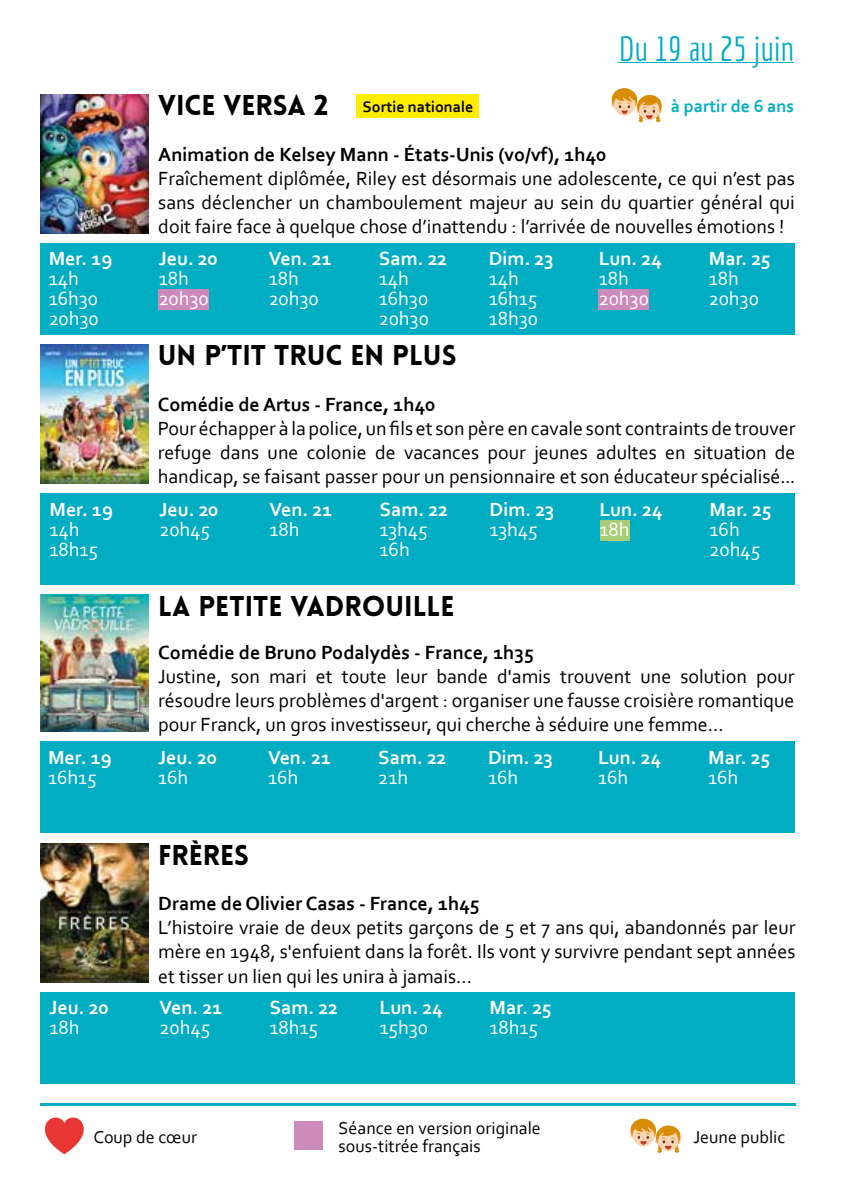
<style>
.page{position:relative;width:851px;height:1191px;background:#fff}
.page>*{position:absolute;margin:0;border:0;box-sizing:border-box;transform-origin:0 0}
.t1{font:34px "Economica";color:#00adc2}
.t2{font:900 28px "Lovelo";color:#000}
.t3{font:20px/24px "Corbel";color:#000;text-align:justify}
.t4{font:20px/20px "Corbel";color:#fff}
.t5{font:700 20px "Corbel";color:#fff}
.t6{font:700 20px "Corbel";color:#000}
.t7{font:18px/18px "Corbel";color:#000}
.t8{font:700 18px "Corbel";color:#00adc2}
.t9{font:700 16px "Corbel";color:#000}
</style>
<div class="page">
<hr style="left:40px;top:1103px;width:755px;height:2px;background:#00adc2">
<svg style="left:44px;top:1117px;width:40px;height:37px"></svg>
<svg style="left:630px;top:1118px;width:51px;height:35px"></svg>
<div style="left:294px;top:1121px;width:29px;height:29px;background:#cc8abb"></div>
<hr style="left:618px;top:62px;width:176px;height:1px;background:#00adc2">
<img style="left:40px;top:94px;width:109px;height:139px">
<div style="left:40px;top:243px;width:754px;height:91px;background:#00adc2"></div>
<div style="left:159px;top:289px;width:50px;height:20px;background:#cc8abb"></div>
<div style="left:598px;top:289px;width:50px;height:20px;background:#cc8abb"></div>
<img style="left:40px;top:344px;width:108px;height:139px">
<div style="left:40px;top:493px;width:754px;height:92px;background:#00adc2"></div>
<img style="left:40px;top:595px;width:109px;height:136px">
<div style="left:40px;top:741px;width:754px;height:91px;background:#00adc2"></div>
<img style="left:40px;top:844px;width:108px;height:138px">
<div style="left:40px;top:992px;width:754px;height:91px;background:#00adc2"></div>
<div style="left:599px;top:520px;width:30px;height:20px;background:#a8cd77"></div>
<svg style="left:611px;top:88px;width:52px;height:34px"></svg>
<div style="left:357px;top:94px;width:122px;height:24px;background:#ffed00"></div>
<h1 class="t1" style="left:618px;top:29px;width:177px">Du 19 au 25 juin</h1>
<p class="t5" style="left:49px;top:246px;width:65px">Mer. 19</p>
<p class="t4" style="left:49px;top:268px;width:52px">14h<br>16h30<br>20h30</p>
<p class="t5" style="left:49px;top:497px;width:65px">Mer. 19</p>
<p class="t4" style="left:49px;top:519px;width:50px">14h<br>18h15</p>
<p class="t5" style="left:48px;top:745px;width:65px">Mer. 19</p>
<p class="t4" style="left:48px;top:767px;width:50px">16h15</p>
<p class="t5" style="left:50px;top:994px;width:61px">Jeu. 20</p>
<p class="t4" style="left:50px;top:1016px;width:31px">18h</p>
<h2 class="t2" style="left:158px;top:88px;width:172px">VICE VERSA 2</h2>
<p class="t6" style="left:158px;top:142px;width:449px">Animation de Kelsey Mann - États-Unis (vo/vf), 1h40</p>
<p class="t3" style="left:158px;top:166px;width:638px">Fraîchement diplômée, Riley est désormais une adolescente, ce qui n’est pas sans déclencher un chamboulement majeur au sein du quartier général qui doit faire face à quelque chose d’inattendu : l’arrivée de nouvelles émotions !</p>
<p class="t9" style="left:362px;top:97px;width:112px">Sortie nationale</p>
<p class="t8" style="left:670px;top:95px;width:125px">à partir de 6 ans</p>
<p class="t5" style="left:159px;top:246px;width:61px">Jeu. 20</p>
<p class="t4" style="left:159px;top:268px;width:52px">18h<br>20h30</p>
<p class="t5" style="left:269px;top:246px;width:64px">Ven. 21</p>
<p class="t4" style="left:269px;top:268px;width:52px">18h<br>20h30</p>
<p class="t5" style="left:379px;top:246px;width:70px">Sam. 22</p>
<p class="t4" style="left:379px;top:268px;width:52px">14h<br>16h30<br>20h30</p>
<p class="t5" style="left:489px;top:246px;width:66px">Dim. 23</p>
<p class="t4" style="left:489px;top:268px;width:51px">14h<br>16h15<br>18h30</p>
<p class="t5" style="left:598px;top:246px;width:65px">Lun. 24</p>
<p class="t4" style="left:598px;top:268px;width:52px">18h<br>20h30</p>
<p class="t5" style="left:708px;top:246px;width:63px">Mar. 25</p>
<p class="t4" style="left:708px;top:268px;width:52px">18h<br>20h30</p>
<h2 class="t2" style="left:158px;top:338px;width:300px">UN P’TIT TRUC EN PLUS</h2>
<p class="t6" style="left:158px;top:392px;width:279px">Comédie de Artus - France, 1h40</p>
<p class="t3" style="left:158px;top:416px;width:639px">Pour échapper à la police, un fils et son père en cavale sont contraints de trouver refuge dans une colonie de vacances pour jeunes adultes en situation de handicap, se faisant passer pour un pensionnaire et son éducateur spécialisé...</p>
<p class="t5" style="left:159px;top:497px;width:61px">Jeu. 20</p>
<p class="t4" style="left:159px;top:519px;width:52px">20h45</p>
<p class="t5" style="left:269px;top:497px;width:64px">Ven. 21</p>
<p class="t4" style="left:269px;top:519px;width:31px">18h</p>
<p class="t5" style="left:379px;top:497px;width:70px">Sam. 22</p>
<p class="t4" style="left:379px;top:519px;width:50px">13h45<br>16h</p>
<p class="t5" style="left:489px;top:497px;width:66px">Dim. 23</p>
<p class="t4" style="left:489px;top:519px;width:50px">13h45</p>
<p class="t5" style="left:599px;top:497px;width:65px">Lun. 24</p>
<p class="t4" style="left:599px;top:519px;width:31px">18h</p>
<p class="t5" style="left:709px;top:497px;width:63px">Mar. 25</p>
<p class="t4" style="left:709px;top:519px;width:52px">16h<br>20h45</p>
<h2 class="t2" style="left:158px;top:588px;width:297px">LA PETITE VADROUILLE</h2>
<p class="t6" style="left:158px;top:640px;width:377px">Comédie de Bruno Podalydès - France, 1h35</p>
<p class="t3" style="left:158px;top:664px;width:637px">Justine, son mari et toute leur bande d'amis trouvent une solution pour résoudre leurs problèmes d'argent : organiser une fausse croisière romantique pour Franck, un gros investisseur, qui cherche à séduire une femme...</p>
<p class="t5" style="left:158px;top:745px;width:61px">Jeu. 20</p>
<p class="t4" style="left:158px;top:767px;width:32px">16h</p>
<p class="t5" style="left:268px;top:745px;width:64px">Ven. 21</p>
<p class="t4" style="left:268px;top:767px;width:32px">16h</p>
<p class="t5" style="left:378px;top:745px;width:70px">Sam. 22</p>
<p class="t4" style="left:378px;top:767px;width:31px">21h</p>
<p class="t5" style="left:488px;top:745px;width:66px">Dim. 23</p>
<p class="t4" style="left:488px;top:767px;width:32px">16h</p>
<p class="t5" style="left:598px;top:745px;width:65px">Lun. 24</p>
<p class="t4" style="left:598px;top:767px;width:32px">16h</p>
<p class="t5" style="left:708px;top:745px;width:63px">Mar. 25</p>
<p class="t4" style="left:708px;top:767px;width:32px">16h</p>
<h2 class="t2" style="left:158px;top:837px;width:92px">FRÈRES</h2>
<p class="t6" style="left:158px;top:891px;width:323px">Drame de Olivier Casas - France, 1h45</p>
<p class="t3" style="left:158px;top:915px;width:638px">L’histoire vraie de deux petits garçons de 5 et 7 ans qui, abandonnés par leur mère en 1948, s'enfuient dans la forêt. Ils vont y survivre pendant sept années et tisser un lien qui les unira à jamais...</p>
<p class="t5" style="left:159px;top:994px;width:64px">Ven. 21</p>
<p class="t4" style="left:159px;top:1016px;width:52px">20h45</p>
<p class="t5" style="left:269px;top:994px;width:70px">Sam. 22</p>
<p class="t4" style="left:269px;top:1016px;width:50px">18h15</p>
<p class="t5" style="left:379px;top:994px;width:65px">Lun. 24</p>
<p class="t4" style="left:379px;top:1016px;width:50px">15h30</p>
<p class="t5" style="left:489px;top:994px;width:63px">Mar. 25</p>
<p class="t4" style="left:489px;top:1016px;width:50px">18h15</p>
<p class="t7" style="left:338px;top:1118px;width:204px">Séance en version originale sous-titrée français</p>
<p class="t7" style="left:93px;top:1127px;width:105px">Coup de cœur</p>
<p class="t7" style="left:693px;top:1127px;width:93px">Jeune public</p>
</div>
